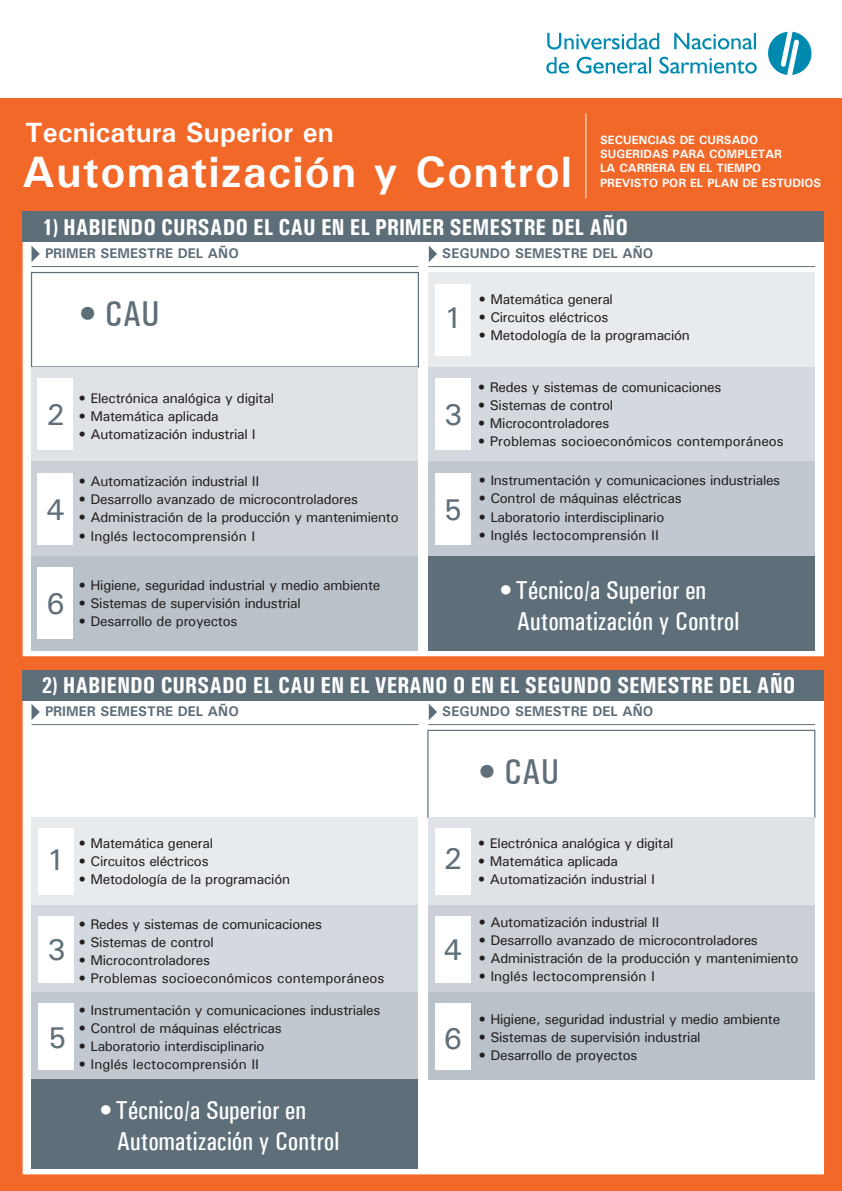
<style>
.page{position:relative;width:842px;height:1191px;background:#fff}
.page>*{position:absolute;margin:0;border:0;box-sizing:border-box;transform-origin:0 0}
.t1{font:700 44px "Univers";letter-spacing:.03em;color:#fff}
.t2{font:500 condensed 36px "Univers";color:#5e6f7a}
.t3{font:500 30px "Univers";color:#5e6f7a}
.t4{font:700 28px "Univers";color:#fff}
.t5{font:500 condensed 26px/31.2px "Univers";color:#fff}
.t6{font:700 condensed 23px "Univers";color:#fff}
.t7{font:500 14px "Univers";letter-spacing:-.02em;color:#231f20}
.t8{font:500 14px "Univers";color:#231f20}
.t9{font:700 14px "Univers";color:#5d6e79}
.t10{font:700 12px/14.4px "Univers";color:#fff}
</style>
<div class="page">
<div style="left:0;top:196px;width:842px;height:995px;background:#f26829"></div>
<div style="left:23px;top:242px;width:801px;height:414px;background:#fff"></div>
<div style="left:0;top:98px;width:842px;height:99px;background:#f26829"></div>
<svg style="left:768px;top:32px;width:44px;height:43px"></svg>
<svg style="left:546px;top:33px;width:211px;height:41px"></svg>
<div style="left:31px;top:272px;width:388px;height:95px;background:#fff;border:1px solid #5e6f7a"></div>
<div style="left:32px;top:367px;width:386px;height:94px;background:#dfe2e6"></div>
<div style="left:32px;top:461px;width:386px;height:95px;background:#cbd0d6"></div>
<div style="left:32px;top:556px;width:386px;height:94px;background:#b9c1c9"></div>
<div style="left:428px;top:272px;width:387px;height:95px;background:#e8ebee"></div>
<div style="left:23px;top:700px;width:801px;height:474px;background:#fff"></div>
<div style="left:428px;top:367px;width:387px;height:94px;background:#d3d9df"></div>
<div style="left:428px;top:461px;width:387px;height:95px;background:#c1c8cf"></div>
<div style="left:428px;top:556px;width:387px;height:94px;background:#5e6f7a"></div>
<div style="left:427px;top:729px;width:388px;height:89px;background:#fff;border:1px solid #5e6f7a"></div>
<div style="left:31px;top:817px;width:387px;height:88px;background:#e8ebee"></div>
<div style="left:31px;top:905px;width:387px;height:87px;background:#d3d9df"></div>
<div style="left:31px;top:992px;width:387px;height:88px;background:#c1c8cf"></div>
<div style="left:428px;top:817px;width:387px;height:88px;background:#dfe2e6"></div>
<div style="left:428px;top:905px;width:387px;height:87px;background:#cbd0d6"></div>
<div style="left:428px;top:992px;width:387px;height:88px;background:#b9c1c9"></div>
<div style="left:435px;top:284px;width:36px;height:71px;background:#fff"></div>
<div style="left:435px;top:378px;width:36px;height:72px;background:#fff"></div>
<div style="left:435px;top:473px;width:36px;height:71px;background:#fff"></div>
<div style="left:435px;top:828px;width:36px;height:66px;background:#fff"></div>
<div style="left:435px;top:916px;width:36px;height:66px;background:#fff"></div>
<div style="left:435px;top:1004px;width:36px;height:66px;background:#fff"></div>
<div style="left:38px;top:378px;width:35px;height:72px;background:#fff"></div>
<div style="left:38px;top:828px;width:36px;height:66px;background:#fff"></div>
<div style="left:38px;top:473px;width:35px;height:71px;background:#fff"></div>
<div style="left:38px;top:567px;width:35px;height:71px;background:#fff"></div>
<div style="left:38px;top:916px;width:36px;height:66px;background:#fff"></div>
<div style="left:38px;top:1004px;width:36px;height:66px;background:#fff"></div>
<div style="left:31px;top:1080px;width:387px;height:89px;background:#5e6f7a"></div>
<div style="left:23px;top:670px;width:801px;height:30px;background:#5d6e79"></div>
<div style="left:23px;top:212px;width:801px;height:30px;background:#5d6e79"></div>
<svg style="left:32px;top:246px;width:8px;height:16px"></svg>
<svg style="left:429px;top:246px;width:8px;height:16px"></svg>
<svg style="left:32px;top:703px;width:8px;height:17px"></svg>
<svg style="left:429px;top:703px;width:8px;height:17px"></svg>
<hr style="left:32px;top:724px;width:386px;height:1px;background:#5e6f7a">
<hr style="left:428px;top:724px;width:387px;height:1px;background:#5e6f7a">
<hr style="left:32px;top:266px;width:386px;height:1px;background:#5e6f7a">
<hr style="left:428px;top:266px;width:387px;height:1px;background:#5e6f7a">
<hr style="left:585px;top:113px;width:1px;height:85px;background:#fff">
<h3 class="t4" style="left:25px;top:114px;width:310px">Tecnicatura Superior en</h3>
<h1 class="t1" style="left:23px;top:143px;width:551px">Automatización y Control</h1>
<p class="t10" style="left:600px;top:132px;width:223px">SECUENCIAS DE CURSADO<br>SUGERIDAS PARA COMPLETAR<br>LA CARRERA EN EL TIEMPO<br>PREVISTO POR EL PLAN DE ESTUDIOS</p>
<h3 class="t6" style="left:42px;top:213px;width:588px">1) HABIENDO CURSADO EL CAU EN EL PRIMER SEMESTRE DEL AÑO</h3>
<p class="t9" style="left:45px;top:244px;width:195px">PRIMER SEMESTRE DEL AÑO</p>
<p class="t9" style="left:442px;top:244px;width:213px">SEGUNDO SEMESTRE DEL AÑO</p>
<h2 class="t2" style="left:79px;top:293px;width:82px">• CAU</h2>
<h3 class="t3" style="left:46px;top:395px;width:20px">2</h3>
<h3 class="t3" style="left:46px;top:490px;width:20px">4</h3>
<h3 class="t3" style="left:46px;top:584px;width:20px">6</h3>
<p class="t7" style="left:79px;top:389px;width:197px">• Electrónica analógica y digital</p>
<p class="t7" style="left:79px;top:407px;width:141px">• Matemática aplicada</p>
<p class="t7" style="left:79px;top:425px;width:178px">• Automatización industrial I</p>
<p class="t7" style="left:79px;top:473px;width:182px">• Automatización industrial II</p>
<p class="t7" style="left:79px;top:491px;width:281px">• Desarrollo avanzado de microcontroladores</p>
<p class="t7" style="left:79px;top:509px;width:321px">• Administración de la producción y mantenimiento</p>
<p class="t8" style="left:79px;top:527px;width:178px">• Inglés lectocomprensión I</p>
<p class="t7" style="left:79px;top:576px;width:303px">• Higiene, seguridad industrial y medio ambiente</p>
<p class="t7" style="left:79px;top:594px;width:223px">• Sistemas de supervisión industrial</p>
<p class="t7" style="left:79px;top:612px;width:160px">• Desarrollo de proyectos</p>
<h3 class="t3" style="left:444px;top:298px;width:20px">1</h3>
<h3 class="t3" style="left:444px;top:395px;width:20px">3</h3>
<h3 class="t3" style="left:444px;top:491px;width:20px">5</h3>
<p class="t7" style="left:479px;top:291px;width:136px">• Matemática general</p>
<p class="t7" style="left:479px;top:309px;width:131px">• Circuitos eléctricos</p>
<p class="t7" style="left:479px;top:327px;width:213px">• Metodología de la programación</p>
<p class="t7" style="left:478px;top:378px;width:245px">• Redes y sistemas de comunicaciones</p>
<p class="t7" style="left:478px;top:396px;width:136px">• Sistemas de control</p>
<p class="t7" style="left:478px;top:414px;width:133px">• Microcontroladores</p>
<p class="t8" style="left:478px;top:432px;width:307px">• Problemas socioeconómicos contemporáneos</p>
<p class="t7" style="left:479px;top:472px;width:303px">• Instrumentación y comunicaciones industriales</p>
<p class="t7" style="left:479px;top:490px;width:204px">• Control de máquinas eléctricas</p>
<p class="t7" style="left:479px;top:508px;width:187px">• Laboratorio interdisciplinario</p>
<p class="t8" style="left:479px;top:526px;width:182px">• Inglés lectocomprensión II</p>
<h3 class="t5" style="left:517px;top:574px;width:224px;text-indent:-17px">•Técnico/a Superior en<br>Automatización y Control</h3>
<h3 class="t6" style="left:42px;top:671px;width:755px">2) HABIENDO CURSADO EL CAU EN EL VERANO O EN EL SEGUNDO SEMESTRE DEL AÑO</h3>
<p class="t9" style="left:45px;top:702px;width:195px">PRIMER SEMESTRE DEL AÑO</p>
<p class="t9" style="left:442px;top:702px;width:213px">SEGUNDO SEMESTRE DEL AÑO</p>
<h2 class="t2" style="left:478px;top:751px;width:82px">• CAU</h2>
<h3 class="t3" style="left:47px;top:841px;width:20px">1</h3>
<p class="t7" style="left:79px;top:834px;width:136px">• Matemática general</p>
<p class="t7" style="left:79px;top:852px;width:131px">• Circuitos eléctricos</p>
<p class="t7" style="left:79px;top:870px;width:213px">• Metodología de la programación</p>
<h3 class="t3" style="left:443px;top:839px;width:20px">2</h3>
<p class="t7" style="left:478px;top:834px;width:197px">• Electrónica analógica y digital</p>
<p class="t7" style="left:478px;top:852px;width:141px">• Matemática aplicada</p>
<p class="t7" style="left:478px;top:870px;width:178px">• Automatización industrial I</p>
<h3 class="t3" style="left:47px;top:930px;width:20px">3</h3>
<p class="t7" style="left:79px;top:915px;width:245px">• Redes y sistemas de comunicaciones</p>
<p class="t7" style="left:79px;top:933px;width:136px">• Sistemas de control</p>
<p class="t7" style="left:79px;top:951px;width:133px">• Microcontroladores</p>
<p class="t8" style="left:79px;top:969px;width:307px">• Problemas socioeconómicos contemporáneos</p>
<h3 class="t3" style="left:443px;top:930px;width:20px">4</h3>
<p class="t7" style="left:479px;top:913px;width:182px">• Automatización industrial II</p>
<p class="t7" style="left:479px;top:931px;width:281px">• Desarrollo avanzado de microcontroladores</p>
<p class="t7" style="left:479px;top:949px;width:321px">• Administración de la producción y mantenimiento</p>
<p class="t8" style="left:479px;top:967px;width:178px">• Inglés lectocomprensión I</p>
<h3 class="t3" style="left:48px;top:1018px;width:20px">5</h3>
<p class="t7" style="left:79px;top:1001px;width:303px">• Instrumentación y comunicaciones industriales</p>
<p class="t7" style="left:79px;top:1019px;width:204px">• Control de máquinas eléctricas</p>
<p class="t7" style="left:79px;top:1037px;width:187px">• Laboratorio interdisciplinario</p>
<p class="t8" style="left:79px;top:1055px;width:182px">• Inglés lectocomprensión II</p>
<h3 class="t3" style="left:443px;top:1019px;width:20px">6</h3>
<p class="t7" style="left:479px;top:1010px;width:303px">• Higiene, seguridad industrial y medio ambiente</p>
<p class="t7" style="left:479px;top:1028px;width:223px">• Sistemas de supervisión industrial</p>
<p class="t7" style="left:479px;top:1046px;width:160px">• Desarrollo de proyectos</p>
<h3 class="t5" style="left:117px;top:1094px;width:224px;text-indent:-17px">•Técnico/a Superior en<br>Automatización y Control</h3>
</div>
